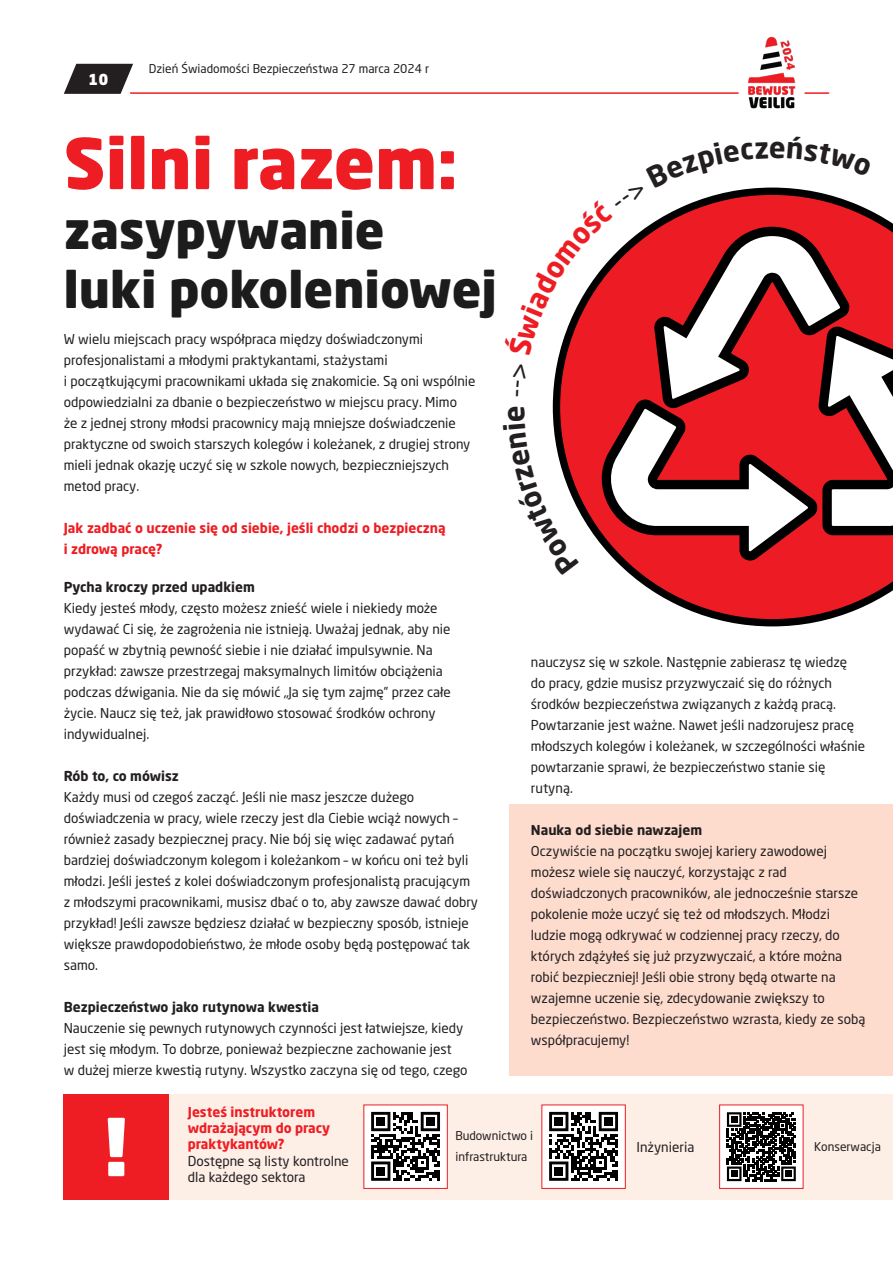
<style>
.page{position:relative;width:893px;height:1263px;background:#fff}
.page>*{position:absolute;margin:0;border:0;box-sizing:border-box;transform-origin:0 0}
.t1{font:900 75px "Neo Sans W1 G";color:#fff}
.t2{font:900 69px "Neo Sans W1 G";color:#ee1d23}
.t3{font:900 49.5px "Neo Sans W1 G";color:#1c1c1c}
.t4{font:900 15px "Neo Sans W1 G";color:#fff}
.t5{font:13.5px/21px "Neo Sans W1 G";color:#231f20}
.t6{font:700 13.5px/16.2px "Neo Sans W1 G";color:#ee1d23}
.t7{font:700 13.5px "Neo Sans W1 G";color:#231f20}
.t8{font:12px/21px "Neo Sans W1 G";color:#231f20}
</style>
<div class="page">
<hr style="left:130px;top:92px;width:609px;height:2px;background:#ee1d23">
<hr style="left:805px;top:92px;width:24px;height:2px;background:#ee1d23">
<svg style="left:64px;top:64px;width:69px;height:30px"></svg>
<img style="left:747px;top:36px;width:58px;height:73px">
<div style="left:169px;top:1094px;width:724px;height:105px;background:#fdeee6"></div>
<div style="left:64px;top:1094px;width:105px;height:105px;background:#ee1d23"></div>
<svg style="left:632px;top:576px;width:261px;height:50px;fill:#ed1c24"></svg>
<div style="left:509px;top:804px;width:384px;height:272px;background:#fddcce"></div>
<svg style="left:363px;top:1104px;width:85px;height:85px;background:#a09696"></svg>
<div style="left:377px;top:1117px;width:8px;height:9px;background:#000"></div>
<div style="left:426px;top:1117px;width:8px;height:9px;background:#000"></div>
<div style="left:377px;top:1167px;width:8px;height:8px;background:#000"></div>
<svg style="left:541px;top:1104px;width:85px;height:85px;background:#a09696"></svg>
<div style="left:555px;top:1117px;width:8px;height:9px;background:#000"></div>
<div style="left:604px;top:1117px;width:8px;height:9px;background:#000"></div>
<div style="left:555px;top:1167px;width:8px;height:8px;background:#000"></div>
<svg style="left:719px;top:1104px;width:85px;height:85px;background:#877d7d"></svg>
<div style="left:785px;top:1171px;width:7px;height:6px;background:#000"></div>
<div style="left:731px;top:1116px;width:6px;height:7px;background:#000"></div>
<svg style="left:552px;top:187px;width:341px;height:389px"></svg>
<p class="t4" style="left:89px;top:69px;width:21px">10</p>
<p class="t8" style="left:149px;top:58px;width:282px">Dzień Świadomości Bezpieczeństwa 27 marca 2024 r</p>
<p class="t2" style="left:64px;top:118px;width:395px">Silni razem:</p>
<p class="t3" style="left:64px;top:198px;width:322px">zasypywanie</p>
<p class="t3" style="left:64px;top:257px;width:435px">luki pokoleniowej</p>
<p class="t5" style="left:64px;top:328px;width:361px">W wielu miejscach pracy współpraca między doświadczonymi profesjonalistami a młodymi praktykantami, stażystami</p>
<p class="t5" style="left:64px;top:370px;width:413px">i początkującymi pracownikami układa się znakomicie. Są oni wspólnie odpowiedzialni za dbanie o bezpieczeństwo w miejscu pracy. Mimo<br>że z jednej strony młodsi pracownicy mają mniejsze doświadczenie praktyczne od swoich starszych kolegów i koleżanek, z drugiej strony mieli jednak okazję uczyć się w szkole nowych, bezpieczniejszych metod pracy.</p>
<p class="t6" style="left:64px;top:519px;width:383px">Jak zadbać o uczenie się od siebie, jeśli chodzi o bezpieczną</p>
<p class="t6" style="left:64px;top:540px;width:100px">i zdrową pracę?</p>
<p class="t7" style="left:64px;top:578px;width:193px">Pycha kroczy przed upadkiem</p>
<p class="t5" style="left:64px;top:597px;width:389px">Kiedy jesteś młody, często możesz znieść wiele i niekiedy może wydawać Ci się, że zagrożenia nie istnieją. Uważaj jednak, aby nie popaść w zbytnią pewność siebie i nie działać impulsywnie. Na przykład: zawsze przestrzegaj maksymalnych limitów obciążenia podczas dźwigania. Nie da się mówić „Ja się tym zajmę” przez całe życie. Naucz się też, jak prawidłowo stosować środków ochrony indywidualnej.</p>
<p class="t7" style="left:64px;top:767px;width:117px">Rób to, co mówisz</p>
<p class="t5" style="left:64px;top:786px;width:416px">Każdy musi od czegoś zacząć. Jeśli nie masz jeszcze dużego doświadczenia w pracy, wiele rzeczy jest dla Ciebie wciąż nowych – również zasady bezpiecznej pracy. Nie bój się więc zadawać pytań bardziej doświadczonym kolegom i koleżankom – w końcu oni też byli młodzi. Jeśli jesteś z kolei doświadczonym profesjonalistą pracującym z młodszymi pracownikami, musisz dbać o to, aby zawsze dawać dobry przykład! Jeśli zawsze będziesz działać w bezpieczny sposób, istnieje większe prawdopodobieństwo, że młode osoby będą postępować tak samo.</p>
<p class="t7" style="left:64px;top:998px;width:257px">Bezpieczeństwo jako rutynowa kwestia</p>
<p class="t5" style="left:64px;top:1017px;width:401px">Nauczenie się pewnych rutynowych czynności jest łatwiejsze, kiedy jest się młodym. To dobrze, ponieważ bezpieczne zachowanie jest</p>
<p class="t5" style="left:64px;top:1059px;width:405px">w dużej mierze kwestią rutyny. Wszystko zaczyna się od tego, czego</p>
<p class="t5" style="left:531px;top:651px;width:336px">nauczysz się w szkole. Następnie zabierasz tę wiedzę<br>do pracy, gdzie musisz przyzwyczaić się do różnych środków bezpieczeństwa związanych z każdą pracą.<br>Powtarzanie jest ważne. Nawet jeśli nadzorujesz pracę młodszych kolegów i koleżanek, w szczególności właśnie powtarzanie sprawi, że bezpieczeństwo stanie się rutyną.</p>
<p class="t7" style="left:531px;top:821px;width:173px">Nauka od siebie nawzajem</p>
<p class="t5" style="left:531px;top:840px;width:336px">Oczywiście na początku swojej kariery zawodowej możesz wiele się nauczyć, korzystając z rad doświadczonych pracowników, ale jednocześnie starsze pokolenie może uczyć się też od młodszych. Młodzi ludzie mogą odkrywać w codziennej pracy rzeczy, do których zdążyłeś się już przyzwyczaić, a które można robić bezpieczniej! Jeśli obie strony będą otwarte na wzajemne uczenie się, zdecydowanie zwiększy to bezpieczeństwo. Bezpieczeństwo wzrasta, kiedy ze sobą współpracujemy!</p>
<p class="t1" style="left:105px;top:1098px;width:25px">!</p>
<p class="t6" style="left:188px;top:1104px;width:144px">Jesteś instruktorem wdrażającym do pracy praktykantów?</p>
<p class="t5" style="left:188px;top:1152px;width:163px;line-height:16.2px">Dostępne są listy kontrolne dla każdego sektora</p>
<p class="t8" style="left:455px;top:1124px;width:79px">Budownictwo i infrastruktura</p>
<p class="t8" style="left:814px;top:1136px;width:68px">Konserwacja</p>
<p class="t5" style="left:636px;top:1136px;width:59px">Inżynieria</p>
</div>
